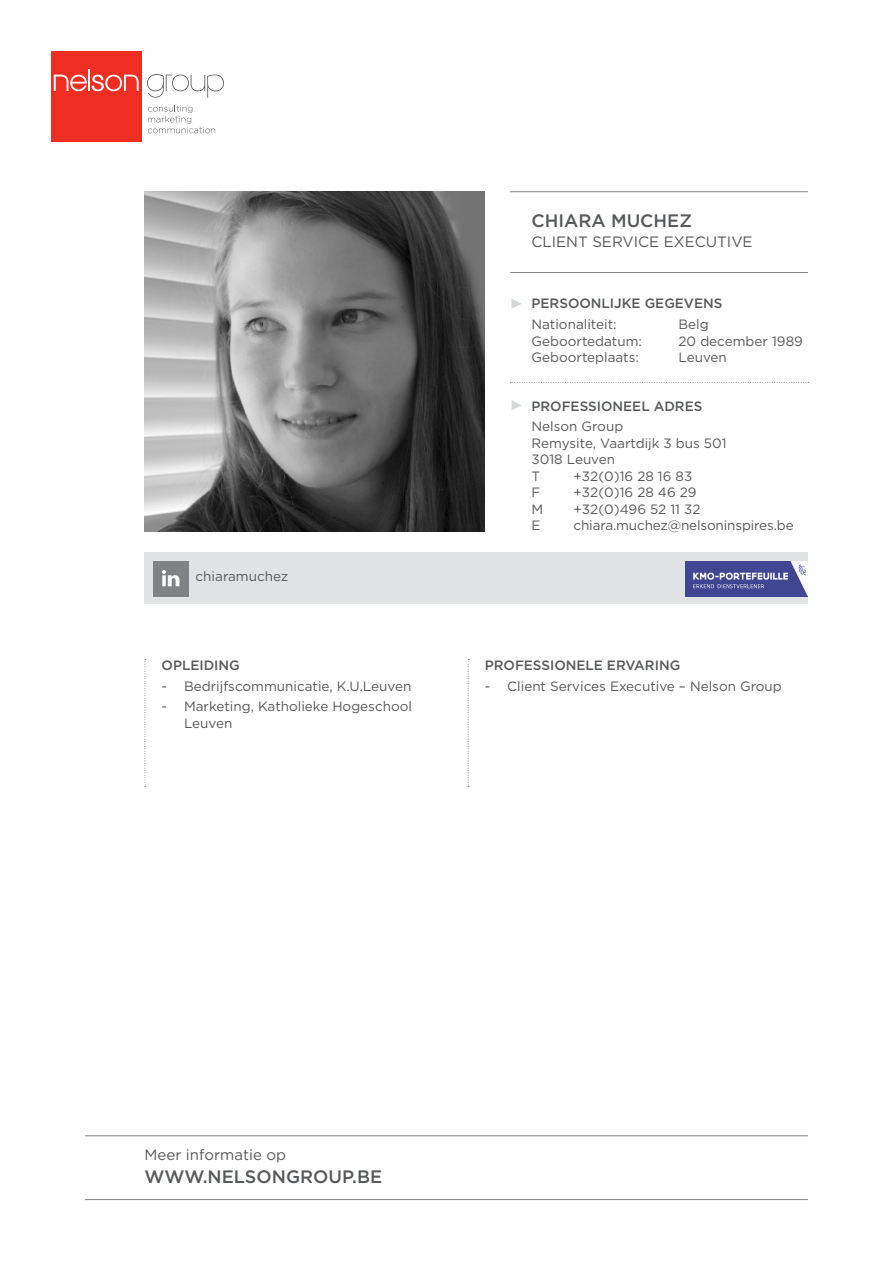
<style>
.page{position:relative;width:893px;height:1263px;background:#fff}
.page>*{position:absolute;margin:0;border:0;box-sizing:border-box;transform-origin:0 0}
.body_grijs_9pt{font:500 18px "Gotham";color:#57585a}
.body_grijs_9pt-2{font:15px "Gotham";color:#57585a}
.body_grijs_9pt-3{font:13.5px "Gotham";color:#57585a}
.body_grijs_insprong{font:13.5px/16.5px "Gotham";color:#57585a}
.tussentitel_9pt{font:500 13.5px "Gotham";color:#57585a}
</style>
<div class="page">
<svg style="left:148px;top:105px;width:67px;height:28px"></svg>
<div style="left:51px;top:51px;width:91px;height:91px;background:#ee2e22"></div>
<svg style="left:54px;top:69px;width:85px;height:22px"></svg>
<svg style="left:147px;top:74px;width:77px;height:24px"></svg>
<hr style="left:85px;top:1135px;width:723px;height:1px;background:#808285">
<hr style="left:85px;top:1199px;width:723px;height:1px;background:#808285">
<div style="left:145px;top:553px;width:663px;height:51px;background:#e1e2e4"></div>
<svg style="left:512px;top:299px;width:9px;height:10px"></svg>
<img style="left:145px;top:191px;width:340px;height:340px">
<hr style="left:510px;top:191px;width:298px;height:1px;background:#808285">
<hr style="left:510px;top:272px;width:298px;height:1px;background:#808285">
<svg style="left:510px;top:382px;width:299px;height:1px"></svg>
<div style="left:153px;top:561px;width:35px;height:35px;background:#808285"></div>
<svg style="left:162px;top:570px;width:17px;height:16px"></svg>
<svg style="left:145px;top:659px;width:1px;height:128px"></svg>
<svg style="left:468px;top:659px;width:1px;height:128px"></svg>
<svg style="left:512px;top:400px;width:9px;height:10px"></svg>
<img style="left:686px;top:561px;width:122px;height:35px">
<p class="body_grijs_9pt-3" style="left:196px;top:567px;width:94px">chiaramuchez</p>
<p class="tussentitel_9pt" style="left:162px;top:656px;width:80px">OPLEIDING</p>
<p class="body_grijs_insprong" style="left:162px;top:677px;width:251px">- Bedrijfscommunicatie, K.U.Leuven</p>
<p class="body_grijs_insprong" style="left:184px;top:698px;width:229px;text-indent:-22px">- Marketing, Katholieke Hogeschool<br>Leuven</p>
<p class="body_grijs_9pt" style="left:531px;top:209px;width:162px">CHIARA MUCHEZ</p>
<p class="body_grijs_9pt-2" style="left:531px;top:232px;width:223px">CLIENT SERVICE EXECUTIVE</p>
<p class="tussentitel_9pt" style="left:531px;top:295px;width:192px">PERSOONLIJKE GEGEVENS</p>
<p class="body_grijs_9pt-3" style="left:531px;top:316px;width:87px">Nationaliteit:</p>
<p class="body_grijs_9pt-3" style="left:678px;top:316px;width:32px">Belg</p>
<p class="body_grijs_9pt-3" style="left:531px;top:332px;width:112px">Geboortedatum:</p>
<p class="body_grijs_9pt-3" style="left:678px;top:332px;width:126px">20 december 1989</p>
<p class="body_grijs_9pt-3" style="left:531px;top:349px;width:109px">Geboorteplaats:</p>
<p class="body_grijs_9pt-3" style="left:678px;top:349px;width:50px">Leuven</p>
<p class="tussentitel_9pt" style="left:531px;top:397px;width:172px">PROFESSIONEEL ADRES</p>
<p class="body_grijs_9pt-3" style="left:531px;top:418px;width:93px">Nelson Group</p>
<p class="body_grijs_9pt-3" style="left:531px;top:434px;width:197px">Remysite, Vaartdijk 3 bus 501</p>
<p class="body_grijs_9pt-3" style="left:531px;top:451px;width:85px">3018 Leuven</p>
<p class="body_grijs_9pt-3" style="left:531px;top:467px;width:10px">T</p>
<p class="body_grijs_9pt-3" style="left:573px;top:467px;width:120px">+32(0)16 28 16 83</p>
<p class="body_grijs_9pt-3" style="left:531px;top:484px;width:10px">F</p>
<p class="body_grijs_9pt-3" style="left:573px;top:484px;width:125px">+32(0)16 28 46 29</p>
<p class="body_grijs_9pt-3" style="left:531px;top:500px;width:13px">M</p>
<p class="body_grijs_9pt-3" style="left:573px;top:500px;width:128px">+32(0)496 52 11 32</p>
<p class="body_grijs_9pt-3" style="left:531px;top:517px;width:11px">E</p>
<p class="body_grijs_9pt-3" style="left:573px;top:517px;width:222px">chiara.muchez@nelsoninspires.be</p>
<p class="tussentitel_9pt" style="left:485px;top:656px;width:197px">PROFESSIONELE ERVARING</p>
<p class="body_grijs_insprong" style="left:485px;top:677px;width:299px">- Client Services Executive – Nelson Group</p>
<p class="body_grijs_9pt-2" style="left:145px;top:1145px;width:143px">Meer informatie op</p>
<h1 class="body_grijs_9pt" style="left:145px;top:1164px;width:239px">WWW.NELSONGROUP.BE</h1>
</div>
